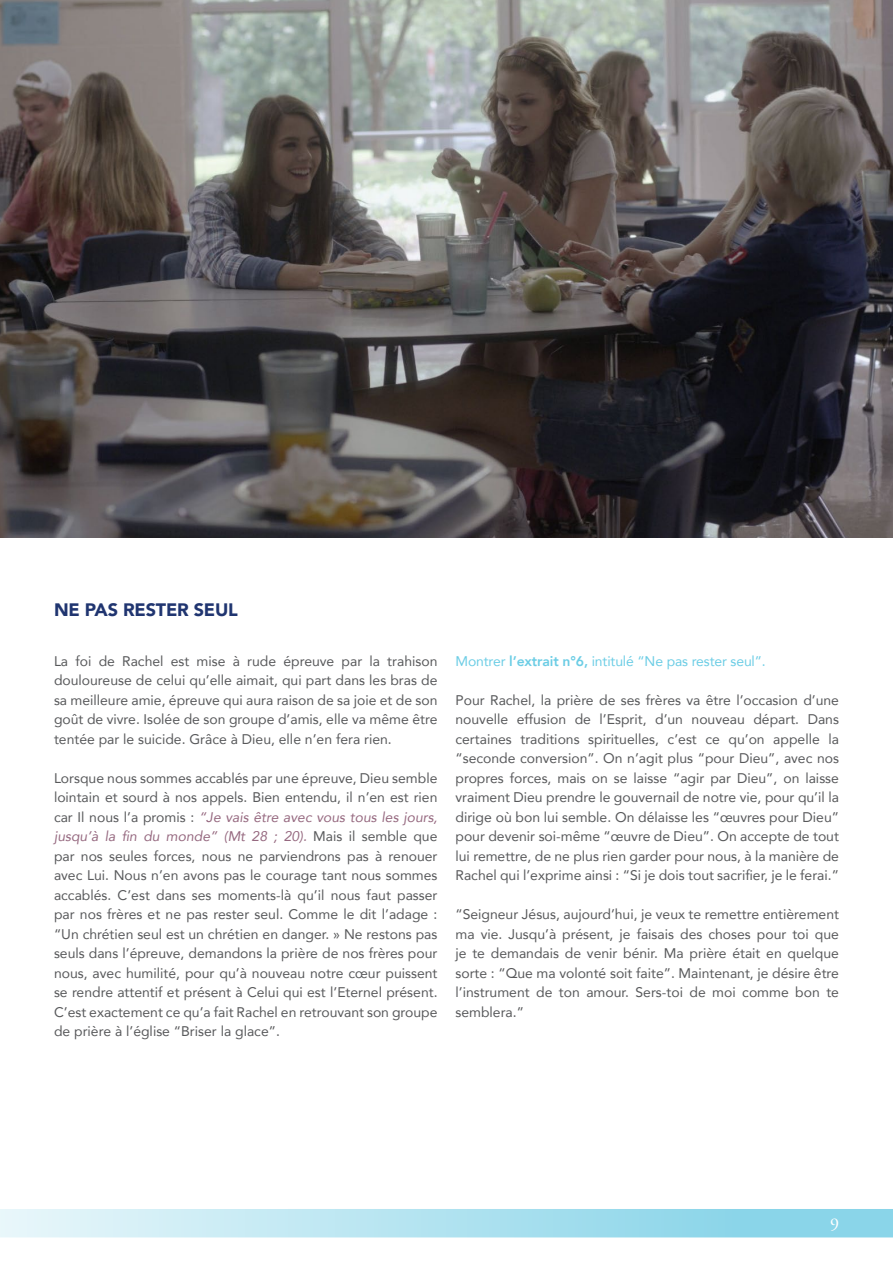
<style>
.page{position:relative;width:893px;height:1263px;background:#fff}
.page>*{position:absolute;margin:0;border:0;box-sizing:border-box;transform-origin:0 0}
.t1{font:900 18px "Avenir";letter-spacing:-.01em;color:#203570}
.t2{font:18px "Adobe Garamond Pro";color:#fff}
.t3{font:13.95px/19.5px "Avenir";color:#58595b;text-align:justify}
.t4{font:13.95px "Avenir";letter-spacing:-.01em;color:#6ccde5}
.s1{font-style:italic;color:#966980}
.s2{font-weight:800}
</style>
<div class="page">
<svg style="left:0;top:1209px;width:893px;height:28px;background:#b1e2f0"></svg>
<img style="left:0;top:0;width:893px;height:538px">
<p class="t1" style="left:54px;top:594px;width:185px">NE PAS RESTER SEUL</p>
<p class="t3" style="left:54px;top:651px;width:385px">La foi de Rachel est mise à rude épreuve par la trahison douloureuse de celui qu’elle aimait, qui part dans les bras de sa meilleure amie, épreuve qui aura raison de sa joie et de son goût de vivre. Isolée de son groupe d’amis, elle va même être tentée par le suicide. Grâce à Dieu, elle n’en fera rien.</p>
<p class="t3" style="left:54px;top:768px;width:385px">Lorsque nous sommes accablés par une épreuve, Dieu semble lointain et sourd à nos appels. Bien entendu, il n’en est rien car Il nous l’a promis : <span class="s1">“Je vais être avec vous tous les jours, jusqu’à la fin du monde” (Mt 28 ; 20).</span> Mais il semble que par nos seules forces, nous ne parviendrons pas à renouer avec Lui. Nous n’en avons pas le courage tant nous sommes accablés. C’est dans ses moments-là qu’il nous faut passer par nos frères et ne pas rester seul. Comme le dit l’adage : “Un chrétien seul est un chrétien en danger. » Ne restons pas seuls dans l’épreuve, demandons la prière de nos frères pour nous, avec humilité, pour qu’à nouveau notre cœur puissent se rendre attentif et présent à Celui qui est l’Eternel présent.<br>C’est exactement ce qu’a fait Rachel en retrouvant son groupe de prière à l’église “Briser la glace”.</p>
<p class="t4" style="left:455px;top:650px;width:312px">Montrer <span class="s2">l’extrait n°6,</span> intitulé “Ne pas rester seul”.</p>
<p class="t3" style="left:455px;top:690px;width:385px">Pour Rachel, la prière de ses frères va être l’occasion d’une nouvelle effusion de l’Esprit, d’un nouveau départ. Dans certaines traditions spirituelles, c’est ce qu’on appelle la “seconde conversion”. On n’agit plus “pour Dieu”, avec nos propres forces, mais on se laisse “agir par Dieu”, on laisse vraiment Dieu prendre le gouvernail de notre vie, pour qu’il la dirige où bon lui semble. On délaisse les “œuvres pour Dieu” pour devenir soi-même “œuvre de Dieu”. On accepte de tout lui remettre, de ne plus rien garder pour nous, à la manière de Rachel qui l’exprime ainsi : “Si je dois tout sacrifier, je le ferai.”</p>
<p class="t3" style="left:455px;top:904px;width:385px">“Seigneur Jésus, aujourd’hui, je veux te remettre entièrement ma vie. Jusqu’à présent, je faisais des choses pour toi que je te demandais de venir bénir. Ma prière était en quelque sorte : “Que ma volonté soit faite”. Maintenant, je désire être l’instrument de ton amour. Sers-toi de moi comme bon te semblera.”</p>
<p class="t2" style="left:830px;top:1213px;width:10px">9</p>
</div>
